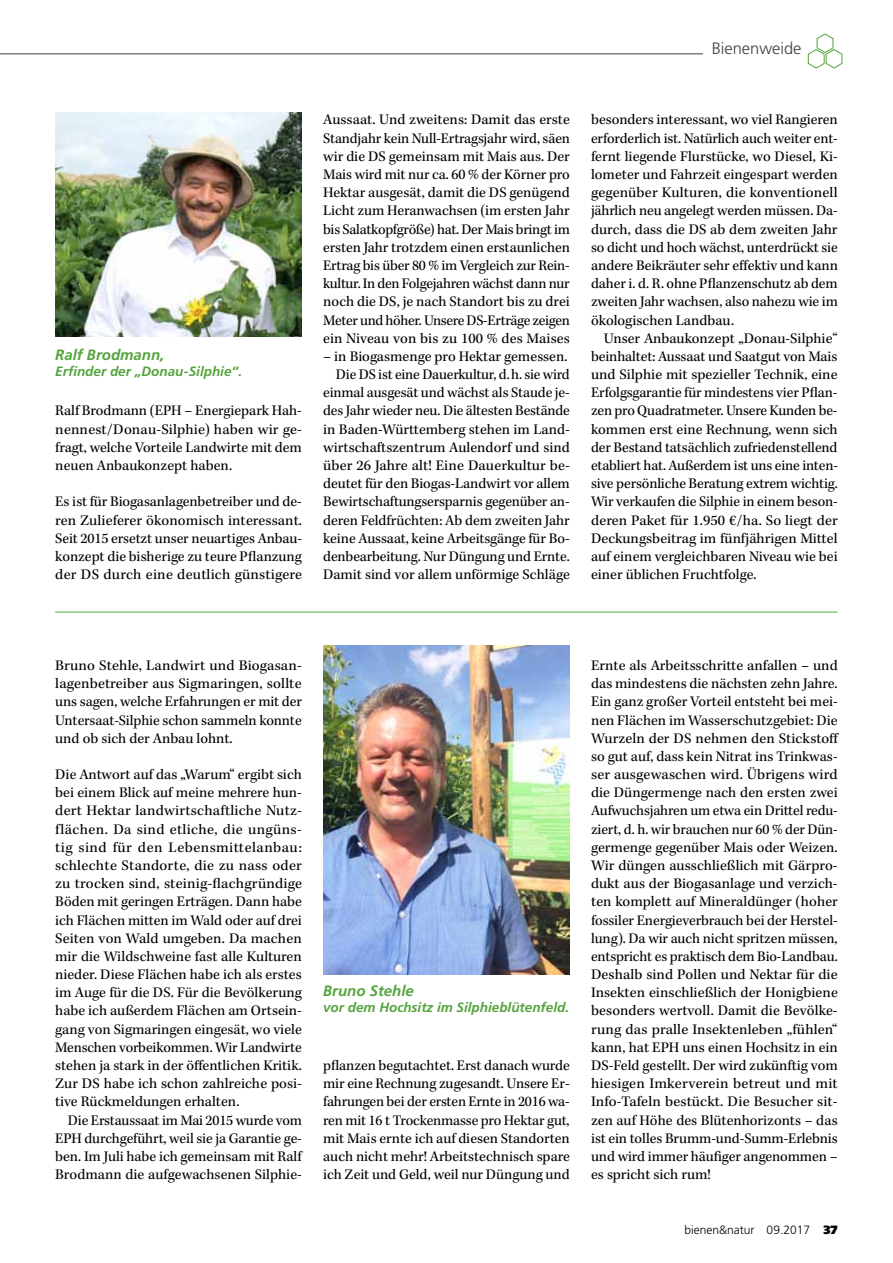
<style>
.page{position:relative;width:893px;height:1263px;background:#fff}
.page>*{position:absolute;margin:0;border:0;box-sizing:border-box;transform-origin:0 0}
.t1{font:300 16.5px "Frutiger LT Std";color:#414042}
.t2{font:15px/18.1px "Kepler Std";color:#000;text-align:justify}
.t3{font:italic 700 15px "Frutiger LT Std";color:#54a43d}
.t4{font:italic 700 13.5px "Frutiger LT Std";color:#54a43d}
.t5{font:300 12px "Frutiger LT Std";color:#000}
.s1{font-weight:900}
</style>
<div class="page">
<svg style="left:807px;top:33px;width:36px;height:36px"></svg>
<hr style="left:0;top:53px;width:703px;height:1px;background:#414042">
<img style="left:55px;top:113px;width:247px;height:224px">
<hr style="left:55px;top:612px;width:783px;height:1px;background:#54a43d">
<img style="left:323px;top:645px;width:247px;height:329px">
<p class="t1" style="left:712px;top:39px;width:91px">Bienenweide</p>
<p class="t3" style="left:55px;top:346px;width:111px">Ralf Brodmann,</p>
<p class="t4" style="left:55px;top:364px;width:188px">Erfinder der „Donau-Silphie“.</p>
<p class="t2" style="left:55px;top:402px;width:248px">Ralf Brodmann (EPH – Energiepark Hah&shy;nennest/Donau-Silphie) haben wir ge&shy;fragt, welche Vorteile Landwirte mit dem neuen Anbaukonzept haben.</p>
<p class="t2" style="left:55px;top:493px;width:248px">Es ist für Biogasanlagenbetreiber und de&shy;ren Zulieferer ökonomisch interessant.<br>Seit 2015 ersetzt unser neuartiges Anbau&shy;konzept die bisherige zu teure Pflanzung der DS durch eine deutlich günstigere</p>
<p class="t2" style="left:323px;top:111px;width:248px">Aussaat. Und zweitens: Damit das erste Standjahr kein Null-Ertragsjahr wird, säen wir die DS gemeinsam mit Mais aus. Der Mais wird mit nur ca. 60 % der Körner pro Hektar ausgesät, damit die DS genügend Licht zum Heranwachsen (im ersten Jahr bis Salatkopfgröße) hat. Der Mais bringt im ersten Jahr trotzdem einen erstaunlichen Ertrag bis über 80 % im Vergleich zur Rein&shy;kultur. In den Folgejahren wächst dann nur noch die DS, je nach Standort bis zu drei Meter und höher. Unsere DS-Erträge zeigen ein Niveau von bis zu 100 % des Maises</p>
<p class="t2" style="left:323px;top:348px;width:248px;text-align:right">– in Biogasmenge pro Hektar gemessen.<br>Die DS ist eine Dauerkultur, d.h. sie wird einmal ausgesät und wächst als Staude je&shy;des Jahr wieder neu. Die ältesten Bestände in Baden-Württemberg stehen im Land&shy;wirtschaftszentrum Aulendorf und sind über 26 Jahre alt! Eine Dauerkultur be&shy;deutet für den Biogas-Landwirt vor allem Bewirtschaftungsersparnis gegenüber an&shy;deren Feldfrüchten: Ab dem zweiten Jahr keine Aussaat, keine Arbeitsgänge für Bo&shy;denbearbeitung. Nur Düngung und Ernte.<br>Damit sind vor allem unförmige Schläge</p>
<p class="t2" style="left:591px;top:111px;width:248px">besonders interessant, wo viel Rangieren erforderlich ist. Natürlich auch weiter ent&shy;fernt liegende Flurstücke, wo Diesel, Ki&shy;lometer und Fahrzeit eingespart werden gegenüber Kulturen, die konventionell jährlich neu angelegt werden müssen. Da&shy;durch, dass die DS ab dem zweiten Jahr so dicht und hoch wächst, unterdrückt sie andere Beikräuter sehr effektiv und kann daher i. d. R. ohne Pflanzenschutz ab dem zweiten Jahr wachsen, also nahezu wie im ökologischen Landbau.</p>
<p class="t2" style="left:591px;top:329px;width:248px;text-indent:13px">Unser Anbaukonzept „Donau-Silphie“ beinhaltet: Aussaat und Saatgut von Mais und Silphie mit spezieller Technik, eine Erfolgsgarantie für mindestens vier Pflan&shy;zen pro Quadratmeter. Unsere Kunden be&shy;kommen erst eine Rechnung, wenn sich der Bestand tatsächlich zufriedenstellend etabliert hat. Außerdem ist uns eine inten&shy;sive persönliche Beratung extrem wichtig.<br>Wir verkaufen die Silphie in einem beson&shy;deren Paket für 1.950 €/ha. So liegt der Deckungsbeitrag im fünfjährigen Mittel auf einem vergleichbaren Niveau wie bei einer üblichen Fruchtfolge.</p>
<p class="t2" style="left:55px;top:657px;width:248px">Bruno Stehle, Landwirt und Biogasan&shy;lagenbetreiber aus Sigmaringen, sollte uns sagen, welche Erfahrungen er mit der Untersaat-Silphie schon sammeln konnte und ob sich der Anbau lohnt.</p>
<p class="t2" style="left:55px;top:766px;width:248px">Die Antwort auf das „Warum“ ergibt sich bei einem Blick auf meine mehrere hun&shy;dert Hektar landwirtschaftliche Nutz&shy;flächen. Da sind etliche, die ungüns&shy;tig sind für den Lebensmittelanbau: schlechte Standorte, die zu nass oder zu trocken sind, steinig-flachgründige Böden mit geringen Erträgen. Dann habe ich Flächen mitten im Wald oder auf drei Seiten von Wald umgeben. Da machen mir die Wildschweine fast alle Kulturen nieder. Diese Flächen habe ich als erstes im Auge für die DS. Für die Bevölkerung habe ich außerdem Flächen am Ortsein&shy;gang von Sigmaringen eingesät, wo viele Menschen vorbeikommen. Wir Landwirte stehen ja stark in der öffentlichen Kritik.<br>Zur DS habe ich schon zahlreiche posi&shy;tive Rückmeldungen erhalten.</p>
<p class="t2" style="left:55px;top:1111px;width:248px;text-indent:13px">Die Erstaussaat im Mai 2015 wurde vom EPH durchgeführt, weil sie ja Garantie ge&shy;ben. Im Juli habe ich gemeinsam mit Ralf Brodmann die aufgewachsenen Silphie-</p>
<p class="t3" style="left:323px;top:982px;width:92px">Bruno Stehle</p>
<p class="t4" style="left:323px;top:999px;width:248px">vor dem Hochsitz im Silphieblütenfeld.</p>
<p class="t2" style="left:323px;top:1057px;width:248px">pflanzen begutachtet. Erst danach wurde mir eine Rechnung zugesandt. Unsere Er&shy;fahrungen bei der ersten Ernte in 2016 wa&shy;ren mit 16 t Trockenmasse pro Hektar gut, mit Mais ernte ich auf diesen Standorten auch nicht mehr! Arbeitstechnisch spare ich Zeit und Geld, weil nur Düngung und</p>
<p class="t2" style="left:591px;top:657px;width:250px">Ernte als Arbeitsschritte anfallen – und das mindestens die nächsten zehn Jahre.<br>Ein ganz großer Vorteil entsteht bei mei&shy;nen Flächen im Wasserschutzgebiet: Die Wurzeln der DS nehmen den Stickstoff so gut auf, dass kein Nitrat ins Trinkwas&shy;ser ausgewaschen wird. Übrigens wird die Düngermenge nach den ersten zwei Aufwuchsjahren um etwa ein Drittel redu&shy;ziert, d. h. wir brauchen nur 60 % der Dün&shy;germenge gegenüber Mais oder Weizen.<br>Wir düngen ausschließlich mit Gärpro&shy;dukt aus der Biogasanlage und verzich&shy;ten komplett auf Mineraldünger (hoher fossiler Energieverbrauch bei der Herstel&shy;lung). Da wir auch nicht spritzen müssen, entspricht es praktisch dem Bio-Landbau.<br>Deshalb sind Pollen und Nektar für die Insekten einschließlich der Honigbiene besonders wertvoll. Damit die Bevölke&shy;rung das pralle Insektenleben „fühlen“ kann, hat EPH uns einen Hochsitz in ein DS-Feld gestellt. Der wird zukünftig vom hiesigen Imkerverein betreut und mit Info-Tafeln bestückt. Die Besucher sit&shy;zen auf Höhe des Blütenhorizonts – das ist ein tolles Brumm-und-Summ-Erlebnis und wird immer häufiger angenommen – es spricht sich rum!</p>
<p class="t5" style="left:685px;top:1223px;width:155px">bienen&amp;natur 09.2017 <span class="s1">37</span></p>
</div>
